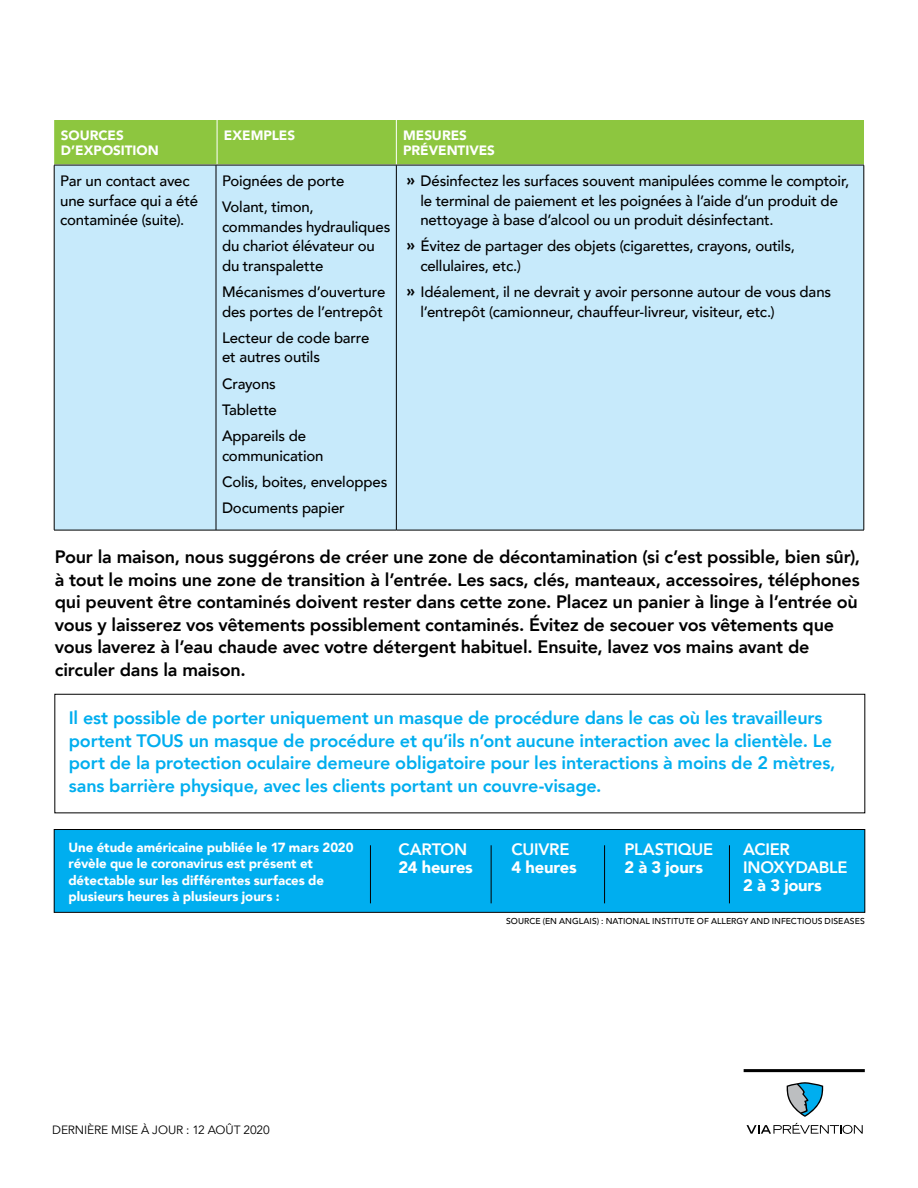
<style>
.page{position:relative;width:918px;height:1188px;background:#fff}
.page>*{position:absolute;margin:0;border:0;box-sizing:border-box;transform-origin:0 0}
.t1{font:800 18px/22.5px "Avenir";letter-spacing:-.01em;color:#000}
.t2{font:800 18px/22.5px "Avenir";letter-spacing:-.01em;color:#00aeef}
.t3{font:800 16.5px/18px "Avenir";letter-spacing:-.015em;color:#fff}
.t4{font:900 16.5px "Avenir";letter-spacing:-.015em;color:#fff}
.t5{font:500 15px/19.5px "Avenir";letter-spacing:-.01em;color:#000}
.t6{font:900 13.5px/15px "Avenir";color:#fff}
.t7{font:900 13.2px/16.2px "Avenir";letter-spacing:-.005em;color:#fff}
.t8{font:12px "Avenir";letter-spacing:-.01em;color:#000}
.t9{font:500 8.55px "Avenir";letter-spacing:.005em;color:#000}
.s1{font-weight:900}
</style>
<div class="page">
<hr style="left:744px;top:1069px;width:121px;height:3px;background:#000">
<svg style="left:747px;top:1123px;width:116px;height:11px"></svg>
<svg style="left:787px;top:1082px;width:36px;height:35px"></svg>
<div style="left:54px;top:120px;width:810px;height:44px;background:#8dc63f"></div>
<hr style="left:217px;top:120px;width:1px;height:44px;background:#fff">
<hr style="left:396px;top:120px;width:1px;height:44px;background:#fff">
<div style="left:55px;top:166px;width:809px;height:364px;background:#c7eafb"></div>
<hr style="left:54px;top:165px;width:162px;height:1px;background:#000">
<hr style="left:54px;top:165px;width:1px;height:365px;background:#000">
<hr style="left:216px;top:165px;width:180px;height:1px;background:#000">
<hr style="left:216px;top:165px;width:1px;height:365px;background:#000">
<hr style="left:396px;top:165px;width:468px;height:1px;background:#000">
<hr style="left:396px;top:165px;width:1px;height:365px;background:#000">
<hr style="left:864px;top:165px;width:1px;height:365px;background:#000">
<hr style="left:54px;top:530px;width:162px;height:1px;background:#000">
<hr style="left:216px;top:530px;width:180px;height:1px;background:#000">
<hr style="left:396px;top:530px;width:468px;height:1px;background:#000">
<div style="left:54px;top:830px;width:811px;height:82px;background:#00aeef"></div>
<div style="left:54px;top:829px;width:811px;height:84px;border:1px solid #000"></div>
<hr style="left:370px;top:845px;width:1px;height:58px;background:#000">
<hr style="left:491px;top:845px;width:1px;height:58px;background:#000">
<hr style="left:604px;top:845px;width:1px;height:58px;background:#000">
<hr style="left:729px;top:845px;width:1px;height:58px;background:#000">
<p class="t6" style="left:61px;top:128px;width:99px">SOURCES<br>D’EXPOSITION</p>
<p class="t6" style="left:224px;top:128px;width:73px">EXEMPLES</p>
<p class="t6" style="left:403px;top:128px;width:93px">MESURES<br>PRÉVENTIVES</p>
<p class="t5" style="left:60px;top:170px;width:139px">Par un contact avec une surface qui a été contaminée (suite).</p>
<p class="t5" style="left:222px;top:167px;width:124px;line-height:26.2px">Poignées de porte<br>Volant, timon,</p>
<p class="t5" style="left:420px;top:170px;width:430px;text-indent:-14px"><span class="s1">»</span> Désinfectez les surfaces souvent manipulées comme le comptoir, le terminal de paiement et les poignées à l’aide d’un produit de nettoyage à base d’alcool ou un produit désinfectant.</p>
<p class="t5" style="left:420px;top:236px;width:376px;text-indent:-14px"><span class="s1">»</span> Évitez de partager des objets (cigarettes, crayons, outils, cellulaires, etc.)</p>
<p class="t5" style="left:420px;top:281px;width:412px;text-indent:-14px"><span class="s1">»</span> Idéalement, il ne devrait y avoir personne autour de vous dans l’entrepôt (camionneur, chauffeur-livreur, visiteur, etc.)</p>
<p class="t5" style="left:222px;top:216px;width:170px">commandes hydrauliques du chariot élévateur ou du transpalette</p>
<p class="t5" style="left:222px;top:281px;width:165px">Mécanismes d’ouverture des portes de l’entrepôt</p>
<p class="t5" style="left:222px;top:327px;width:149px">Lecteur de code barre et autres outils</p>
<p class="t5" style="left:222px;top:369px;width:86px;line-height:26.2px">Crayons<br>Tablette<br>Appareils de</p>
<p class="t5" style="left:222px;top:441px;width:167px;line-height:26.2px">communication<br>Colis, boites, enveloppes<br>Documents papier</p>
<p class="t1" style="left:55px;top:546px;width:807px">Pour la maison, nous suggérons de créer une zone de décontamination (si c’est possible, bien sûr), à tout le moins une zone de transition à l’entrée. Les sacs, clés, manteaux, accessoires, téléphones qui peuvent être contaminés doivent rester dans cette zone. Placez un panier à linge à l’entrée où vous y laisserez vos vêtements possiblement contaminés. Évitez de secouer vos vêtements que vous laverez à l’eau chaude avec votre détergent habituel. Ensuite, lavez vos mains avant de circuler dans la maison.</p>
<p class="t2" style="left:69px;top:707px;width:768px">Il est possible de porter uniquement un masque de procédure dans le cas où les travailleurs portent TOUS un masque de procédure et qu’ils n’ont aucune interaction avec la clientèle. Le port de la protection oculaire demeure obligatoire pour les interactions à moins de 2 mètres, sans barrière physique, avec les clients portant un couvre-visage.</p>
<p class="t7" style="left:68px;top:839px;width:287px">Une étude américaine publiée le 17 mars 2020 révèle que le coronavirus est présent et détectable sur les différentes surfaces de plusieurs heures à plusieurs jours :</p>
<p class="t3" style="left:398px;top:840px;width:70px">CARTON</p>
<p class="t4" style="left:398px;top:853px;width:76px">24 heures</p>
<p class="t3" style="left:512px;top:840px;width:60px">CUIVRE</p>
<p class="t4" style="left:512px;top:853px;width:67px">4 heures</p>
<p class="t3" style="left:625px;top:840px;width:90px">PLASTIQUE</p>
<p class="t4" style="left:625px;top:853px;width:80px">2 à 3 jours</p>
<p class="t3" style="left:743px;top:840px;width:106px">ACIER<br>INOXYDABLE</p>
<p class="t4" style="left:743px;top:871px;width:80px">2 à 3 jours</p>
<p class="t9" style="left:506px;top:914px;width:360px">SOURCE (EN ANGLAIS) : NATIONAL INSTITUTE OF ALLERGY AND INFECTIOUS DISEASES</p>
<p class="t8" style="left:52px;top:1123px;width:219px">DERNIÈRE MISE À JOUR : 12 AOÛT 2020</p>
</div>
